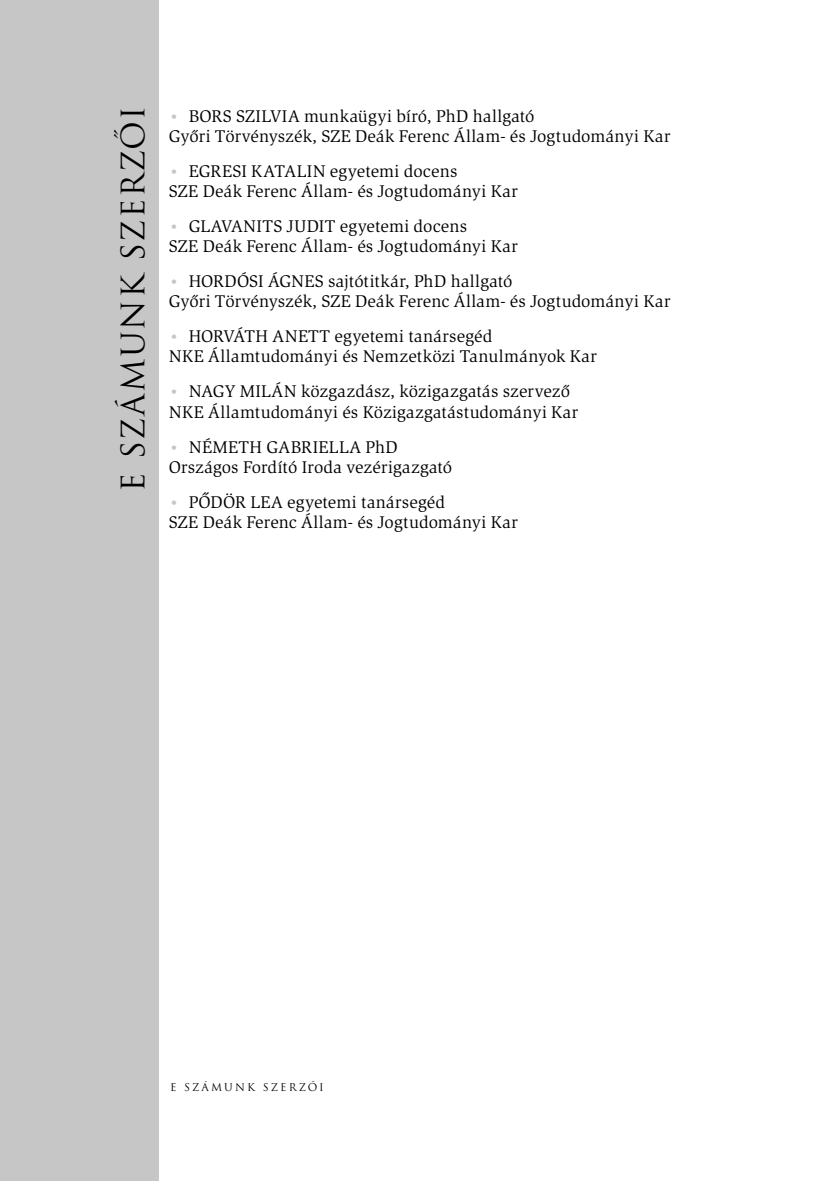
<style>
.page{position:relative;width:834px;height:1181px;background:#fff}
.page>*{position:absolute;margin:0;border:0;box-sizing:border-box;transform-origin:0 0}
.t1{font:31.5px "Trajan Pro";letter-spacing:.05em;color:#000}
.t2{font:17.5px/20.1px "Slimbach HU";letter-spacing:.015em;color:#000}
.t3{font:10.5px "Trajan Pro";letter-spacing:.2em;color:#000}
.s1{font-size:15.75px;color:#c6c6c6}
</style>
<div class="page">
<div style="left:0;top:0;width:159px;height:1181px;background:#c6c6c6"></div>
<h1 class="t1" style="left:113px;top:492px;width:387px;rotate:-90deg">E SZÁMUNK SZERZŐI</h1>
<p class="t2" style="left:169px;top:106px;width:503px"><span class="s1">•</span> BORS SZILVIA munkaügyi bíró, PhD hallgató<br>Győri Törvényszék, SZE Deák Ferenc Állam- és Jogtudományi Kar</p>
<p class="t2" style="left:169px;top:161px;width:350px"><span class="s1">•</span> EGRESI KATALIN egyetemi docens<br>SZE Deák Ferenc Állam- és Jogtudományi Kar</p>
<p class="t2" style="left:169px;top:216px;width:350px"><span class="s1">•</span> GLAVANITS JUDIT egyetemi docens<br>SZE Deák Ferenc Állam- és Jogtudományi Kar</p>
<p class="t2" style="left:169px;top:271px;width:503px"><span class="s1">•</span> HORDÓSI ÁGNES sajtótitkár, PhD hallgató<br>Győri Törvényszék, SZE Deák Ferenc Állam- és Jogtudományi Kar</p>
<p class="t2" style="left:169px;top:326px;width:429px"><span class="s1">•</span> HORVÁTH ANETT egyetemi tanársegéd<br>NKE Államtudományi és Nemzetközi Tanulmányok Kar</p>
<p class="t2" style="left:169px;top:382px;width:411px"><span class="s1">•</span> NAGY MILÁN közgazdász, közigazgatás szervező<br>NKE Államtudományi és Közigazgatástudományi Kar</p>
<p class="t2" style="left:169px;top:437px;width:285px"><span class="s1">•</span> NÉMETH GABRIELLA PhD<br>Országos Fordító Iroda vezérigazgató</p>
<p class="t2" style="left:169px;top:492px;width:350px"><span class="s1">•</span> PŐDÖR LEA egyetemi tanársegéd<br>SZE Deák Ferenc Állam- és Jogtudományi Kar</p>
<p class="t3" style="left:170px;top:1081px;width:155px">E SZÁMUNK SZERZŐI</p>
</div>
